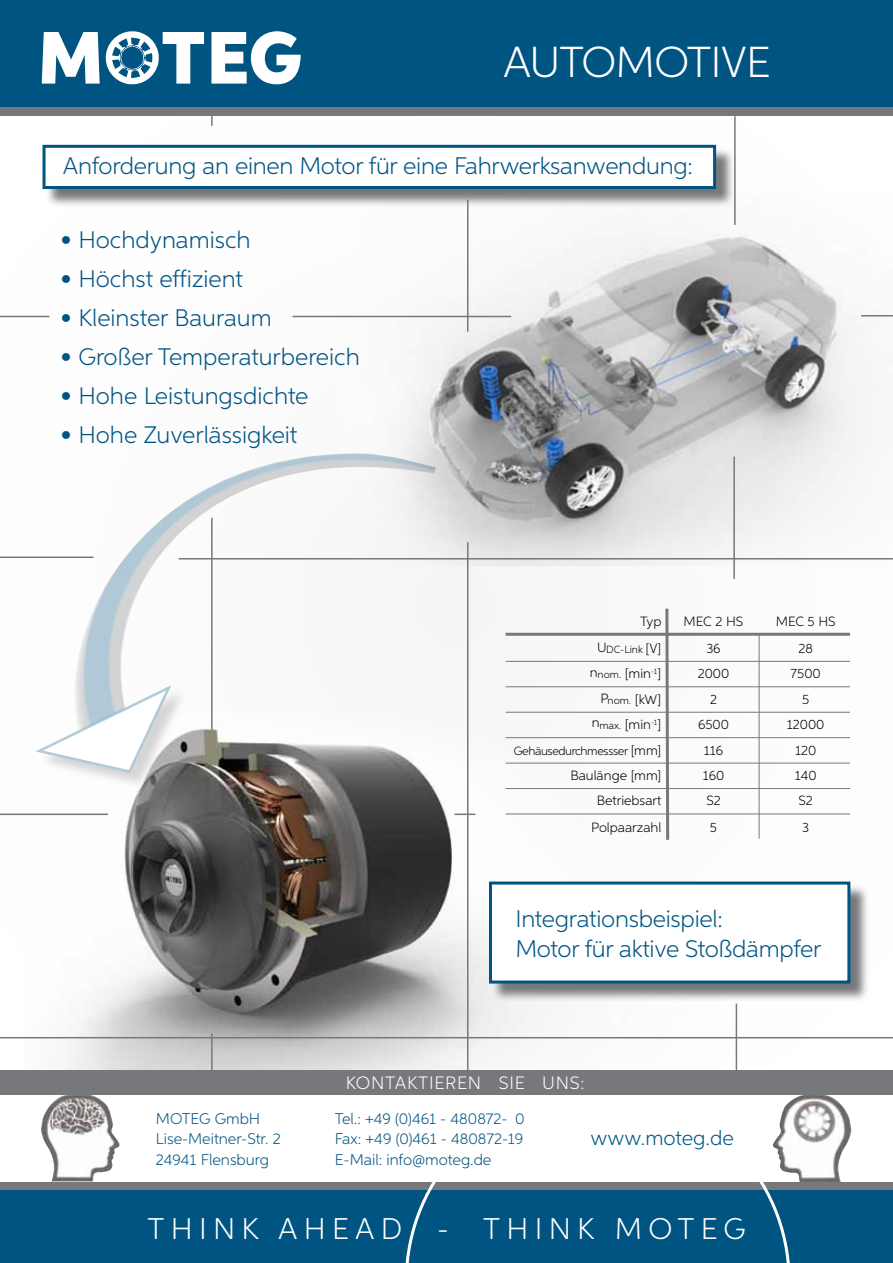
<style>
.page{position:relative;width:893px;height:1263px;background:#fff}
.page>*{position:absolute;margin:0;border:0;box-sizing:border-box;transform-origin:0 0}
.t1{font:300 43.5px "Aspira";letter-spacing:-.02em;color:#fff}
.t2{font:300 30px "Aspira";letter-spacing:.21em;color:#fff}
.t3{font:300 24px/30px "Aspira";letter-spacing:-.005em;color:#005482}
.t4{font:300 20.7px "Aspira";color:#005482}
.t5{font:300 18px "Aspira";letter-spacing:.04em;color:#fff}
.t6{font:300 15.6px/20.7px "Aspira";color:#005482}
.t7{font:300 13.5px/25.5px "Aspira";color:#000;text-align:center}
.t8{font:300 12px "Aspira";letter-spacing:-.03em;color:#000}
.t9{font:300 10.5px "Aspira";color:#000}
.s1{font-size:13.5px}
.s2{font-size:10.5px}
</style>
<div class="page">
<div style="left:0;top:1182px;width:893px;height:81px;background:#77787b"></div>
<div style="left:0;top:1191px;width:893px;height:72px;background:#005482"></div>
<div style="left:0;top:0;width:893px;height:115px;background:#77787b"></div>
<div style="left:0;top:0;width:893px;height:107px;background:#005482"></div>
<svg style="left:405px;top:1094px;width:386px;height:169px"></svg>
<svg style="left:211px;top:31px;width:90px;height:53px"></svg>
<svg style="left:42px;top:31px;width:162px;height:54px"></svg>
<img style="left:336px;top:208px;width:557px;height:358px">
<img style="left:24px;top:713px;width:723px;height:357px">
<hr style="left:506px;top:633px;width:344px;height:3px;background:#77787b">
<hr style="left:759px;top:634px;width:1px;height:205px;background:#77787b">
<hr style="left:506px;top:661px;width:344px;height:1px;background:#77787b">
<hr style="left:506px;top:686px;width:344px;height:1px;background:#77787b">
<hr style="left:506px;top:712px;width:344px;height:1px;background:#77787b">
<hr style="left:506px;top:737px;width:344px;height:1px;background:#77787b">
<hr style="left:506px;top:763px;width:344px;height:1px;background:#77787b">
<hr style="left:506px;top:788px;width:344px;height:1px;background:#77787b">
<hr style="left:506px;top:813px;width:344px;height:1px;background:#77787b">
<svg style="left:664px;top:608px;width:7px;height:235px"></svg>
<hr style="left:734px;top:116px;width:2px;height:109px;background:#77787b">
<hr style="left:733px;top:457px;width:2px;height:122px;background:#77787b">
<hr style="left:467px;top:200px;width:1px;height:132px;background:#77787b">
<hr style="left:467px;top:542px;width:1px;height:531px;background:#77787b">
<img style="left:41px;top:1094px;width:80px;height:87px">
<img style="left:772px;top:1094px;width:80px;height:88px">
<div style="left:0;top:1070px;width:893px;height:24px;background:#77787b"></div>
<svg style="left:211px;top:115px;width:2px;height:11px"></svg>
<hr style="left:211px;top:1033px;width:2px;height:40px;background:#77787b">
<hr style="left:0;top:813px;width:108px;height:2px;background:#77787b">
<hr style="left:0;top:316px;width:49px;height:1px;background:#77787b">
<hr style="left:293px;top:316px;width:218px;height:1px;background:#77787b">
<hr style="left:861px;top:315px;width:32px;height:1px;background:#77787b">
<hr style="left:0;top:1037px;width:893px;height:1px;background:#77787b">
<hr style="left:0;top:556px;width:94px;height:2px;background:#77787b">
<hr style="left:179px;top:558px;width:714px;height:1px;background:#77787b">
<hr style="left:454px;top:813px;width:21px;height:2px;background:#77787b">
<hr style="left:736px;top:1003px;width:1px;height:67px;background:#77787b">
<svg style="left:491px;top:884px;width:376px;height:118px;background:#a9abae"></svg>
<div style="left:489px;top:881px;width:361px;height:102px;background:#fff;border:3px solid #005482"></div>
<img style="left:65px;top:452px;width:372px;height:283px">
<svg style="left:38px;top:687px;width:149px;height:102px"></svg>
<svg style="left:32px;top:682px;width:142px;height:93px"></svg>
<svg style="left:46px;top:147px;width:689px;height:61px"></svg>
<div style="left:43px;top:145px;width:673px;height:44px;background:#fff;border:3px solid #005482"></div>
<h1 class="t1" style="left:503px;top:36px;width:263px">Automotive</h1>
<p class="t3" style="left:63px;top:150px;width:631px">Anforderung an einen Motor für eine Fahrwerksanwendung:</p>
<p class="t3" style="left:61px;top:224px;width:192px">• Hochdynamisch</p>
<p class="t3" style="left:61px;top:263px;width:184px">• Höchst effizient</p>
<p class="t3" style="left:61px;top:302px;width:213px">• Kleinster Bauraum</p>
<p class="t3" style="left:61px;top:341px;width:301px">• Großer Temperaturbereich</p>
<p class="t3" style="left:61px;top:380px;width:249px">• Hohe Leistungsdichte</p>
<p class="t3" style="left:61px;top:419px;width:238px">• Hohe Zuverlässigkeit</p>
<p class="t7" style="left:640px;top:608px;width:23px">Typ</p>
<p class="t9" style="left:606px;top:643px;width:57px">DC-Link <span class="s1">[V]</span></p>
<p class="t7" style="left:598px;top:660px;width:65px"><span class="s2">nom.</span> [min<sup>-1</sup>]</p>
<p class="t9" style="left:608px;top:694px;width:55px">nom. <span class="s1">[kW]</span></p>
<p class="t7" style="left:599px;top:711px;width:63px"><span class="s2">max.</span> [min<sup>-1</sup>]</p>
<p class="t8" style="left:514px;top:743px;width:149px">Gehäusedurchmessser <span class="s1">[mm]</span></p>
<p class="t7" style="left:570px;top:762px;width:92px;text-align:right">Baulänge [mm]<br>Betriebsart<br>Polpaarzahl</p>
<p class="t7" style="left:590px;top:634px;width:16px;line-height:25px">U n</p>
<p class="t7" style="left:600px;top:685px;width:10px">P</p>
<p class="t7" style="left:592px;top:710px;width:9px">n</p>
<p class="t7" style="left:684px;top:607px;width:61px;line-height:26.8px">M EC 2 HS<br>36</p>
<p class="t7" style="left:698px;top:660px;width:33px">2000<br>2<br>6500<br>116<br>160<br>S2<br>5</p>
<p class="t7" style="left:776px;top:607px;width:61px;line-height:26.8px">M EC 5 HS<br>28</p>
<p class="t7" style="left:787px;top:660px;width:39px">7500<br>5<br>12000<br>120<br>140<br>S2<br>3</p>
<p class="t3" style="left:515px;top:903px;width:308px">Integrationsbeispiel:<br>M otor für aktive Stoßdämpfer</p>
<p class="t5" style="left:346px;top:1072px;width:123px">Kontaktieren</p>
<p class="t5" style="left:499px;top:1072px;width:19px">Sie</p>
<p class="t5" style="left:542px;top:1072px;width:44px">uns:</p>
<p class="t6" style="left:156px;top:1107px;width:127px;text-indent:35px">EG GmbH<br>Lise-Meitner-Str. 2<br>24941 Flensburg</p>
<p class="t6" style="left:335px;top:1107px;width:191px;text-align:justify">Tel.: +49 (0)461 - 480872- 0<br>Fax: +49 (0)461 - 480872-19<br>E-Mail: info@moteg.de</p>
<p class="t6" style="left:156px;top:1107px;width:13px">MOT</p>
<p class="t4" style="left:591px;top:1126px;width:145px">www.moteg.de</p>
<p class="t2" style="left:147px;top:1211px;width:494px">THINK AHEAD - THINK MOT</p>
<p class="t2" style="left:701px;top:1211px;width:46px">EG</p>
</div>
